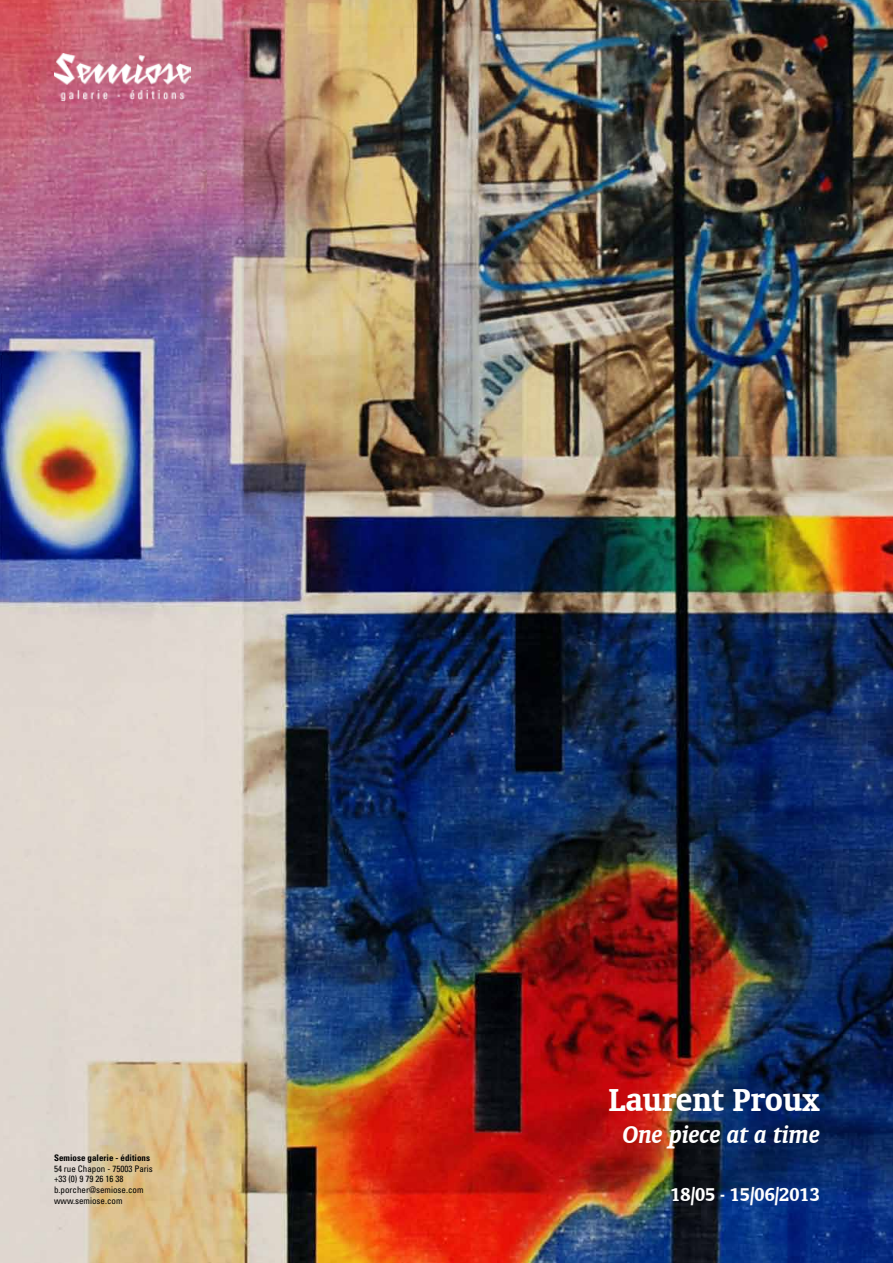
<style>
.page{position:relative;width:893px;height:1263px;background:#fff}
.page>*{position:absolute;margin:0;border:0;box-sizing:border-box;transform-origin:0 0}
.t1{font:700 36px "Oranda BT";color:#fff}
.t2{font:italic 700 27px "Oranda BT";color:#fff}
.t3{font:700 21px "Oranda BT";color:#fff}
.t4{font:condensed 9px/10.8px "Univers LT Std";color:#000}
.t5{font:700 condensed 9px "Univers LT Std";color:#000}
</style>
<div class="page">
<img style="left:0;top:0;width:893px;height:1263px">
<img style="left:54px;top:54px;width:137px;height:47px">
<p class="t5" style="left:54px;top:1152px;width:97px">Semiose galerie - éditions</p>
<p class="t4" style="left:54px;top:1163px;width:100px">54 rue Chapon - 75003 Paris +33 (0) 9 79 26 16 38 b.porcher@semiose.com www.semiose.com</p>
<h1 class="t1" style="left:609px;top:1078px;width:213px">Laurent Proux</h1>
<h2 class="t2" style="left:623px;top:1119px;width:199px">One piece at a time</h2>
<h3 class="t3" style="left:670px;top:1182px;width:151px">18/05 - 15/06/2013</h3>
</div>
